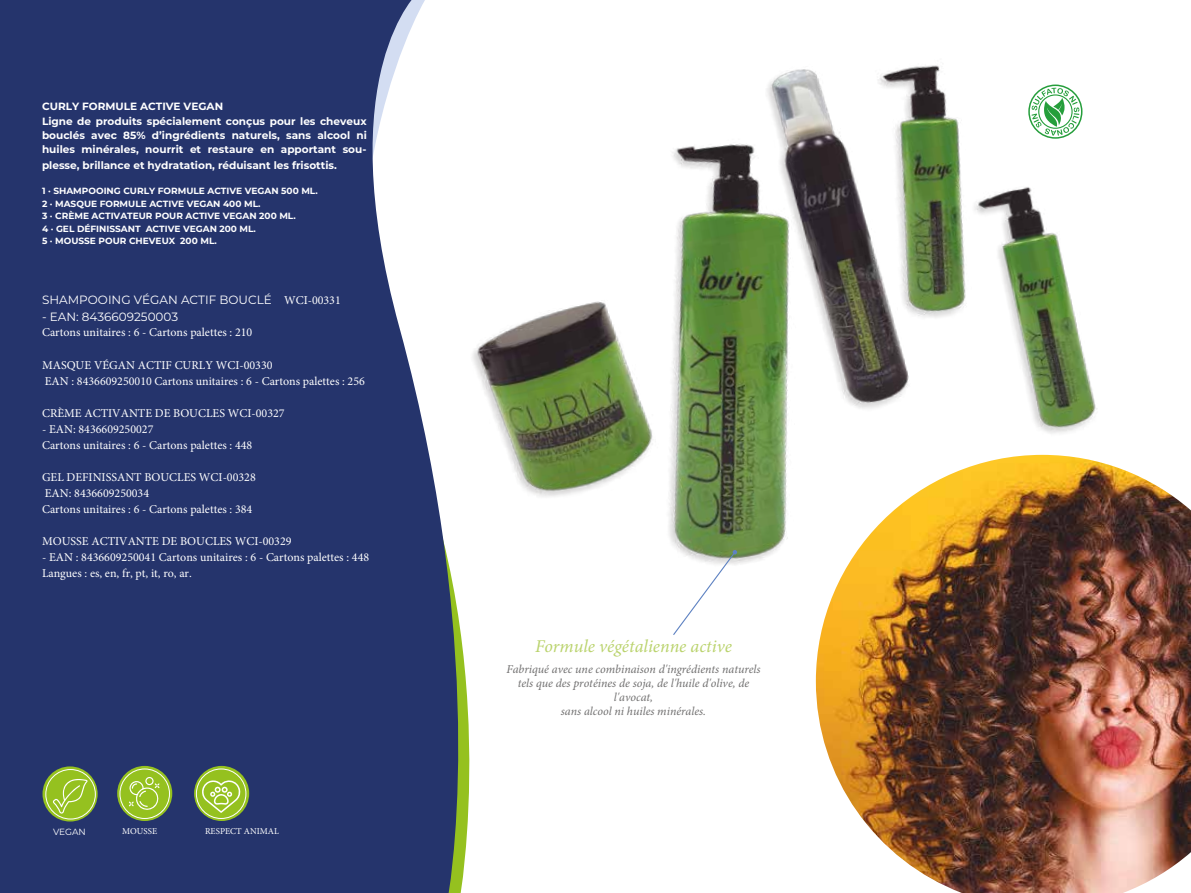
<style>
.page{position:relative;width:1191px;height:893px;background:#fff}
.page>*{position:absolute;margin:0;border:0;box-sizing:border-box;transform-origin:0 0}
.t1{font:italic 18px "Minion Pro";color:#bad36d}
.t2{font:12px/16px "Minion Pro";color:#fff}
.t3{font:italic 12px/14px "Minion Pro";color:#706f6f;text-align:center}
.t4{font:12px "Montserrat";color:#fff}
.t5{font:700 10.5px/14.4px "Montserrat";color:#fff}
.t6{font:700 9px/12.6px "Montserrat";color:#fff}
.t7{font:9px "Minion Pro";color:#fff}
.t8{font:9px "Montserrat";color:#fff}
.s1{font-family:"Minion Pro"}
</style>
<div class="page">
<div style="left:0;top:0;width:470px;height:893px;background:#25346c"></div>
<svg style="left:117px;top:766px;width:55px;height:55px"></svg>
<div style="left:120px;top:769px;width:50px;height:50px;border:1px solid #fff;border-radius:50%"></div>
<svg style="left:129px;top:777px;width:30px;height:34px"></svg>
<svg style="left:194px;top:766px;width:55px;height:55px"></svg>
<div style="left:196px;top:769px;width:50px;height:50px;border:1px solid #fff;border-radius:50%"></div>
<svg style="left:202px;top:780px;width:39px;height:33px"></svg>
<svg style="left:43px;top:766px;width:55px;height:55px"></svg>
<div style="left:46px;top:769px;width:49px;height:50px;border:1px solid #fff;border-radius:50%"></div>
<svg style="left:53px;top:779px;width:34px;height:35px"></svg>
<img style="left:431px;top:21px;width:666px;height:593px">
<img style="left:816px;top:455px;width:375px;height:438px">
<svg style="left:672px;top:550px;width:65px;height:85px"></svg>
<p class="t5" style="left:42px;top:99px;width:326px">CURLY FORMULE ACTIVE VEGAN<br>Ligne de produits spécialement conçus pour les cheveux bouclés avec 85% d’ingrédients naturels, sans alcool ni huiles minérales, nourrit et restaure en apportant sou-</p>
<p class="t5" style="left:42px;top:157px;width:296px">plesse, brillance et hydratation, réduisant les frisottis.</p>
<p class="t6" style="left:42px;top:184px;width:277px">1 · SHAMPOOING CURLY FORMULE ACTIVE VEGAN 500 ML.<br>2 · MASQUE FORMULE ACTIVE VEGAN 400 ML.<br>3 · CRÈME ACTIVATEUR POUR ACTIVE VEGAN 200 ML.<br>4 · GEL DÉFINISSANT ACTIVE VEGAN 200 ML.<br>5 · MOUSSE POUR CHEVEUX 200 ML.</p>
<p class="t4" style="left:42px;top:292px;width:300px">SHAMPOOING VÉGAN ACTIF BOUCLÉ <span class="s1">WCI-00331</span></p>
<p class="t4" style="left:42px;top:309px;width:138px">- EAN: 8436609250003</p>
<p class="t2" style="left:42px;top:325px;width:212px">Cartons unitaires : 6 - Cartons palettes : 210</p>
<p class="t2" style="left:42px;top:357px;width:324px">MASQUE VÉGAN ACTIF CURLY WCI-00330<br>EAN : 8436609250010 Cartons unitaires : 6 - Cartons palettes : 256</p>
<p class="t2" style="left:42px;top:405px;width:244px">CRÈME ACTIVANTE DE BOUCLES WCI-00327</p>
<p class="t2" style="left:42px;top:421px;width:212px">- EAN: 8436609250027<br>Cartons unitaires : 6 - Cartons palettes : 448</p>
<p class="t2" style="left:42px;top:469px;width:215px">GEL DEFINISSANT BOUCLES WCI-00328<br>EAN: 8436609250034<br>Cartons unitaires : 6 - Cartons palettes : 384</p>
<p class="t2" style="left:42px;top:533px;width:251px">MOUSSE ACTIVANTE DE BOUCLES WCI-00329</p>
<p class="t2" style="left:42px;top:550px;width:329px">- EAN : 8436609250041 Cartons unitaires : 6 - Cartons palettes : 448<br>Langues : es, en, fr, pt, it, ro, ar.</p>
<p class="t8" style="left:53px;top:826px;width:34px">VEGAN</p>
<p class="t7" style="left:122px;top:825px;width:37px">MOUSSE</p>
<p class="t7" style="left:205px;top:825px;width:75px">RESPECT ANIMAL</p>
<h1 class="t1" style="left:535px;top:634px;width:198px">Formule végétalienne active</h1>
<p class="t3" style="left:506px;top:662px;width:256px">Fabriqué avec une combinaison d'ingrédients naturels tels que des protéines de soja, de l'huile d'olive, de l'avocat,<br>sans alcool ni huiles minérales.</p>
</div>
